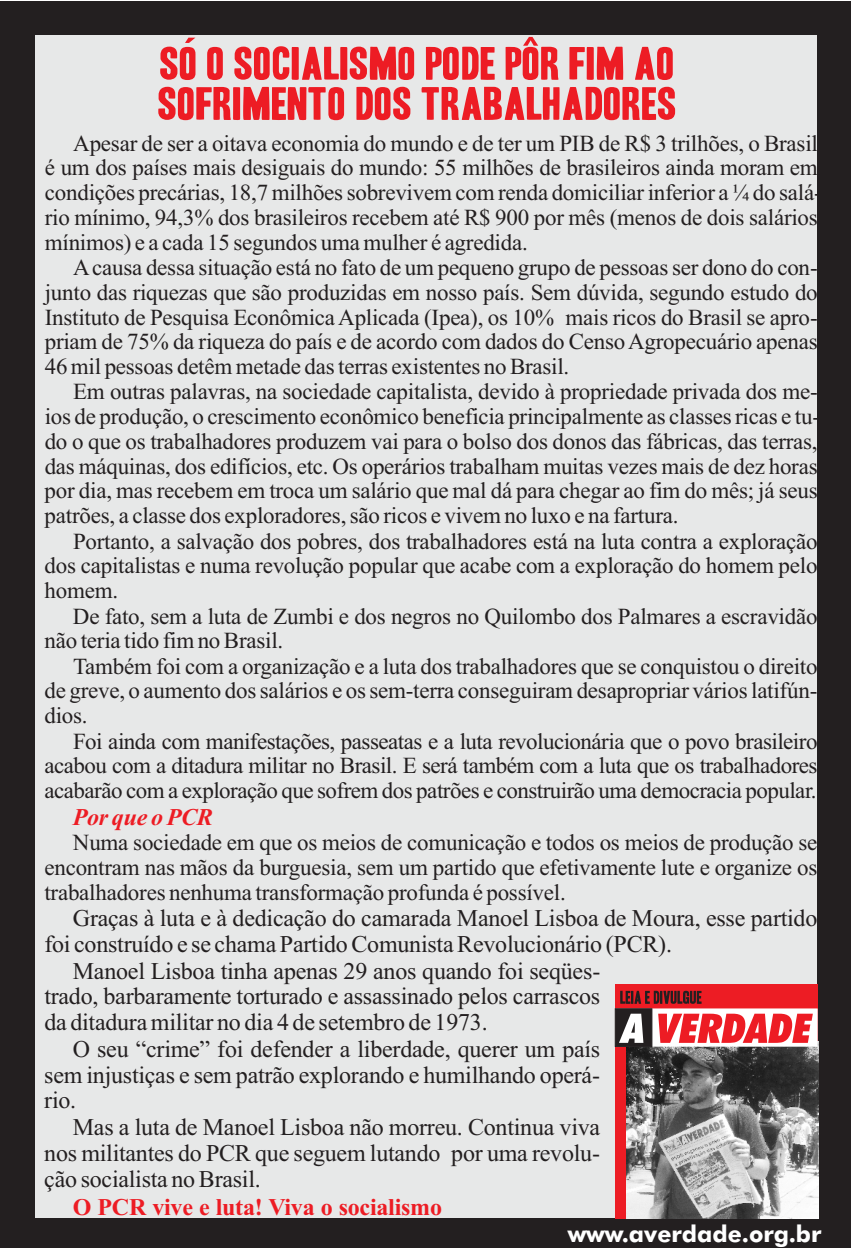
<style>
.page{position:relative;width:851px;height:1248px;background:#fff}
.page>*{position:absolute;margin:0;border:0;box-sizing:border-box;transform-origin:0 0}
.t1{font:24px "Times New Roman";letter-spacing:-.01em;color:#231f20}
.t2{font:700 24px "Times New Roman";letter-spacing:-.01em;color:#ed1c24}
.t3{font:italic 700 24px "Times New Roman";letter-spacing:-.01em;color:#ed1c24}
.t4{font:700 23.2px "Arial";color:#fff}
.t5{font:23px/24.8px "Times New Roman";letter-spacing:-.01em;color:#231f20;text-align:justify}
</style>
<div class="page">
<div style="left:0;top:1px;width:850px;height:1246px;background:#231f20"></div>
<div style="left:35px;top:35px;width:781px;height:1183px;background:#e7e8e8"></div>
<div style="left:615px;top:983px;width:202px;height:235px;background:#ed1c24"></div>
<svg style="left:158px;top:87px;width:517px;height:33px"></svg>
<svg style="left:160px;top:37px;width:512px;height:43px"></svg>
<img style="left:627px;top:1046px;width:190px;height:172px">
<svg style="left:614px;top:990px;width:203px;height:56px"></svg>
<p class="t5" style="left:45px;top:133px;width:778px;text-align:left;text-indent:28px">Apesar de ser a oitava economia do mundo e de ter um PIB de R$ 3 trilhões, o Brasil é um dos países mais desiguais do mundo: 55 milhões de brasileiros ainda moram em condições precárias, 18,7 milhões sobrevivem com renda domiciliar inferior a ¼ do salá&shy;rio mínimo, 94,3% dos brasileiros recebem até R$ 900 por mês (menos de dois salários mínimos) e a cada 15 segundos uma mulher é agredida.</p>
<p class="t5" style="left:45px;top:257px;width:774px;text-indent:28px">Acausa dessa situação está no fato de um pequeno grupo de pessoas ser dono do con&shy;junto das riquezas que são produzidas em nosso país. Sem dúvida, segundo estudo do Instituto de Pesquisa Econômica Aplicada (Ipea), os 10% mais ricos do Brasil se apro&shy;priam de 75% da riqueza do país e de acordo com dados do Censo Agropecuário apenas 46 mil pessoas detêm metade das terras existentes no Brasil.</p>
<p class="t5" style="left:45px;top:381px;width:776px;text-indent:28px">Em outras palavras, na sociedade capitalista, devido à propriedade privada dos me&shy;ios de produção, o crescimento econômico beneficia principalmente as classes ricas e tu&shy;do o que os trabalhadores produzem vai para o bolso dos donos das fábricas, das terras, das máquinas, dos edifícios, etc. Os operários trabalham muitas vezes mais de dez horas por dia, mas recebem em troca um salário que mal dá para chegar ao fim do mês; já seus patrões, a classe dos exploradores, são ricos e vivem no luxo e na fartura.</p>
<p class="t5" style="left:45px;top:530px;width:774px;text-indent:28px">Portanto, a salvação dos pobres, dos trabalhadores está na luta contra a exploração dos capitalistas e numa revolução popular que acabe com a exploração do homem pelo homem.</p>
<p class="t5" style="left:45px;top:605px;width:774px;text-indent:28px">De fato, sem a luta de Zumbi e dos negros no Quilombo dos Palmares a escravidão não teria tido fim no Brasil.</p>
<p class="t5" style="left:44px;top:655px;width:774px;text-indent:29px">Também foi com a organização e a luta dos trabalhadores que se conquistou o direito de greve, o aumento dos salários e os sem-terra conseguiram desapropriar vários latifún&shy;dios.</p>
<p class="t5" style="left:44px;top:730px;width:774px;text-indent:29px">Foi ainda com manifestações, passeatas e a luta revolucionária que o povo brasileiro acabou com a ditadura militar no Brasil. E será também com a luta que os trabalhadores acabarão com a exploração que sofrem dos patrões e construirão uma democracia popular.</p>
<p class="t5" style="left:44px;top:832px;width:774px;text-indent:29px">Numa sociedade em que os meios de comunicação e todos os meios de produção se encontram nas mãos da burguesia, sem um partido que efetivamente lute e organize os trabalhadores nenhuma transformação profunda é possível.</p>
<p class="t1" style="left:73px;top:909px;width:745px">Graças à luta e à dedicação do camarada Manoel Lisboa de Moura, esse partido</p>
<p class="t1" style="left:44px;top:935px;width:629px">foi construído e se chama Partido Comunista Revolucionário (PCR).</p>
<p class="t1" style="left:73px;top:961px;width:529px">Manoel Lisboa tinha apenas 29 anos quando foi seqües-</p>
<p class="t1" style="left:44px;top:987px;width:557px">trado, barbaramente torturado e assassinado pelos carrascos</p>
<p class="t1" style="left:44px;top:1013px;width:445px">da ditadura militar no dia 4 de setembro de 1973.</p>
<p class="t1" style="left:73px;top:1040px;width:529px">O seu “crime” foi defender a liberdade, querer um país</p>
<p class="t1" style="left:44px;top:1065px;width:557px">sem injustiças e sem patrão explorando e humilhando operá-</p>
<p class="t1" style="left:44px;top:1091px;width:33px">rio.</p>
<p class="t1" style="left:73px;top:1118px;width:529px">Mas a luta de Manoel Lisboa não morreu. Continua viva</p>
<p class="t1" style="left:44px;top:1143px;width:557px">nos militantes do PCR que seguem lutando por uma revolu-</p>
<p class="t1" style="left:44px;top:1169px;width:218px">ção socialista no Brasil.</p>
<p class="t3" style="left:73px;top:808px;width:142px">Por que o PCR</p>
<p class="t2" style="left:73px;top:1198px;width:370px">O PCR vive e luta! Viva o socialismo</p>
<p class="t4" style="left:567px;top:1224px;width:255px">www.averdade.org.br</p>
</div>
